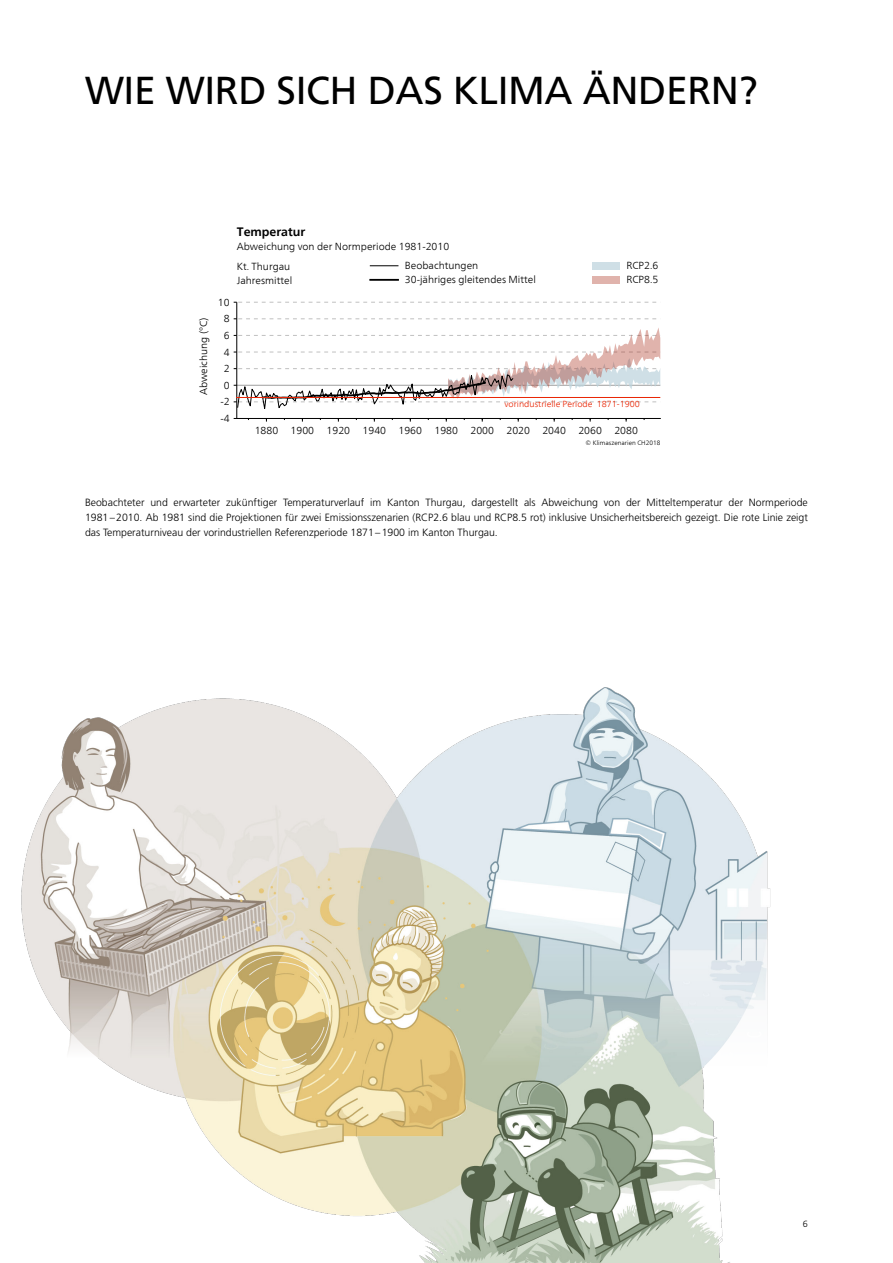
<style>
.page{position:relative;width:893px;height:1263px;background:#fff}
.page>*{position:absolute;margin:0;border:0;box-sizing:border-box;transform-origin:0 0}
.t1{font:39px "Frutiger LT Std";letter-spacing:-.01em;color:#000}
.t2{font:700 12.15px "Frutiger Neue W02";color:#000}
.t3{font:300 10.5px/15px "Frutiger LT Std";color:#000;text-align:justify}
.t4{font:300 10.2px/14.1px "Frutiger Neue W02";color:#000}
.t5{font:300 9px "Frutiger LT Std";color:#000}
.t6{font:300 8.85px "Frutiger Neue W02";color:#e92504}
.t7{font:300 6.3px "Frutiger Neue W02";color:#000}
</style>
<div class="page">
<img style="left:21px;top:687px;width:750px;height:576px">
<hr style="left:237px;top:418px;width:423px;height:1px;background:#000">
<hr style="left:237px;top:302px;width:1px;height:116px;background:#000">
<svg style="left:234px;top:327px;width:426px;height:84px"></svg>
<svg style="left:234px;top:319px;width:422px;height:1px"></svg>
<svg style="left:234px;top:302px;width:423px;height:1px"></svg>
<hr style="left:237px;top:397px;width:423px;height:1px;background:#e92504">
<svg style="left:370px;top:265px;width:28px;height:1px"></svg>
<hr style="left:370px;top:279px;width:28px;height:2px;background:#000">
<div style="left:592px;top:262px;width:27px;height:8px;background:#cfdfe6"></div>
<div style="left:592px;top:276px;width:27px;height:8px;background:#e0b3ac"></div>
<h1 class="t1" style="left:85px;top:67px;width:674px">WIE WIRD SICH DAS KLIMA ÄNDERN?</h1>
<p class="t2" style="left:237px;top:225px;width:70px">Temperatur</p>
<p class="t4" style="left:237px;top:237px;width:214px;line-height:19.6px">Abweichung von der Normperiode 1981-2010<br>Kt. Thurgau</p>
<p class="t4" style="left:237px;top:273px;width:57px">Jahresmittel</p>
<p class="t4" style="left:405px;top:259px;width:132px">Beobachtungen<br>30-jähriges gleitendes Mittel</p>
<p class="t4" style="left:626px;top:259px;width:33px">RCP2.6<br>RCP8.5</p>
<p class="t4" style="left:197px;top:395px;width:79px;rotate:-90deg">Abweichung (°C)</p>
<p class="t4" style="left:218px;top:295px;width:13px">10</p>
<p class="t4" style="left:224px;top:312px;width:7px">8</p>
<p class="t4" style="left:224px;top:328px;width:7px">6</p>
<p class="t4" style="left:224px;top:345px;width:7px">4</p>
<p class="t4" style="left:224px;top:361px;width:7px">2</p>
<p class="t4" style="left:224px;top:378px;width:7px">0</p>
<p class="t4" style="left:220px;top:395px;width:11px">-2</p>
<p class="t4" style="left:220px;top:411px;width:11px">-4</p>
<p class="t6" style="left:504px;top:399px;width:137px">vorindustrielle Periode 1871-1900</p>
<p class="t4" style="left:255px;top:423px;width:385px">1880 1900 1920 1940 1960 1980 2000 2020 2040 2060 2080</p>
<p class="t7" style="left:586px;top:439px;width:76px">© Klimaszenarien CH2018</p>
<p class="t3" style="left:85px;top:495px;width:724px">Beobachteter und erwarteter zukünftiger Temperaturverlauf im Kanton Thurgau, dargestellt als Abweichung von der Mitteltemperatur der Normperiode 1981–2010. Ab 1981 sind die Projektionen für zwei Emissionsszenarien (RCP2.6 blau und RCP8.5 rot) inklusive Unsicherheitsbereich gezeigt. Die rote Linie zeigt das Temperaturniveau der vorindustriellen Referenzperiode 1871–1900 im Kanton Thurgau.</p>
<p class="t5" style="left:803px;top:1218px;width:7px">6</p>
</div>
